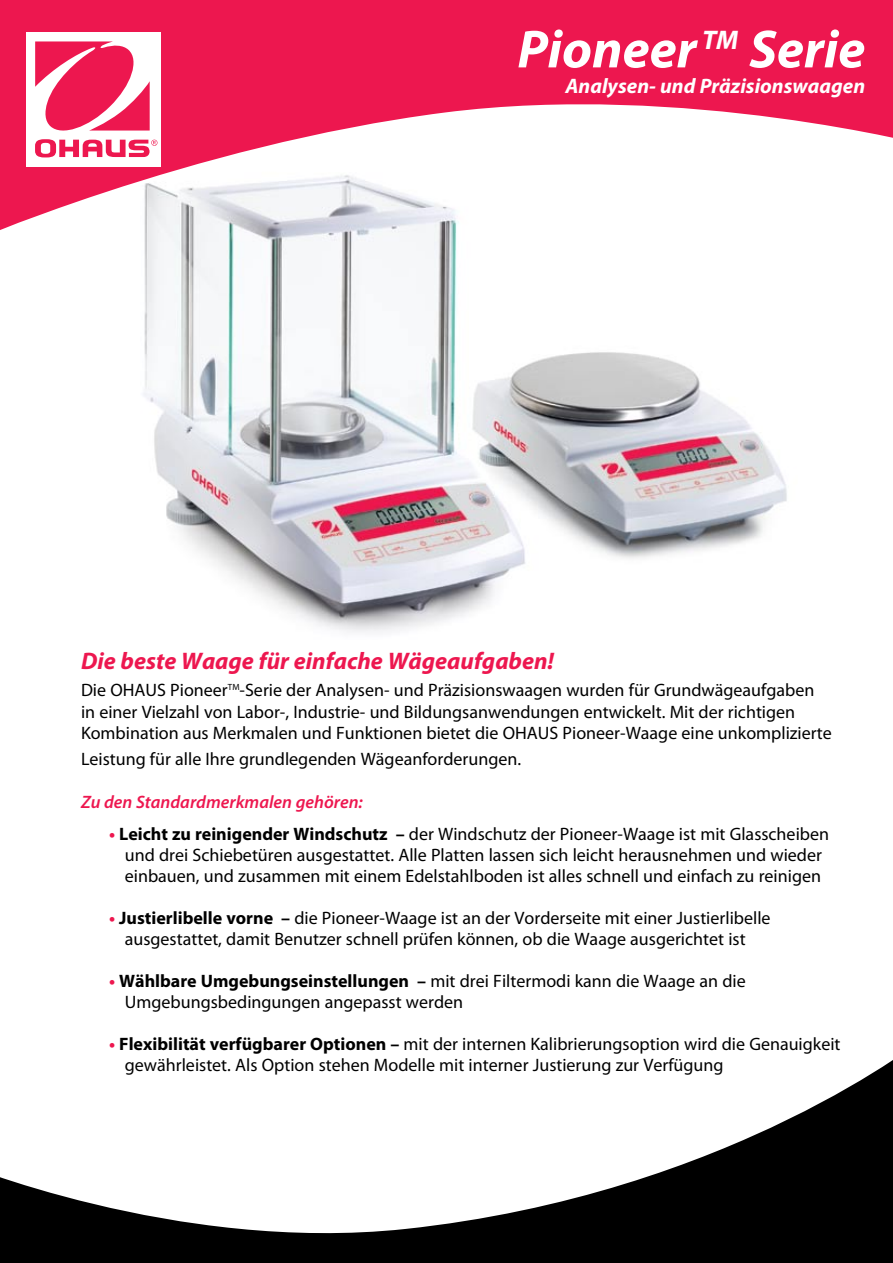
<style>
.page{position:relative;width:893px;height:1263px;background:#fff}
.page>*{position:absolute;margin:0;border:0;box-sizing:border-box;transform-origin:0 0}
.t1{font:italic 700 54px "Myriad Pro";color:#fff}
.t2{font:italic 700 24px "Myriad Pro";color:#ed174f}
.t3{font:italic 700 21px "Myriad Pro";color:#fff}
.t4{font:18px/21px "Myriad Pro";color:#000}
.t5{font:italic 600 18px "Myriad Pro";color:#ed174f}
.s1{font-weight:700;color:#ed174f}
.s2{font-weight:700}
</style>
<div class="page">
<img style="left:143px;top:247px;width:644px;height:385px">
<svg style="left:0;top:0;width:893px;height:247px;fill:#ed174f"></svg>
<div style="left:26px;top:32px;width:135px;height:134px;background:#fff"></div>
<svg style="left:35px;top:41px;width:122px;height:116px"></svg>
<svg style="left:0;top:1060px;width:893px;height:203px"></svg>
<h1 class="t1" style="left:517px;top:14px;width:349px">Pioneer <sup>TM</sup> Serie</h1>
<p class="t3" style="left:566px;top:72px;width:301px">Analysen- und Präzisionswaagen</p>
<h2 class="t2" style="left:81px;top:645px;width:475px">Die beste Waage für einfache Wägeaufgaben!</h2>
<p class="t4" style="left:81px;top:679px;width:752px;line-height:21.6px">Die OHAUS Pioneer<sup>TM</sup>-Serie der Analysen- und Präzisionswaagen wurden für Grundwägeaufgaben in einer Vielzahl von Labor-, Industrie- und Bildungsanwendungen entwickelt. Mit der richtigen<br>Kombination aus Merkmalen und Funktionen bietet die OHAUS Pioneer-Waage eine unkomplizierte</p>
<p class="t4" style="left:81px;top:748px;width:442px">Leistung für alle Ihre grundlegenden Wägeanforderungen.</p>
<p class="t5" style="left:81px;top:790px;width:283px">Zu den Standardmerkmalen gehören:</p>
<p class="t4" style="left:109px;top:823px;width:721px;text-align:center"><span class="s1">•</span> <span class="s2">Leicht zu reinigender Windschutz –</span> der Windschutz der Pioneer-Waage ist mit Glasscheiben und drei Schiebetüren ausgestattet. Alle Platten lassen sich leicht herausnehmen und wieder einbauen, und zusammen mit einem Edelstahlboden ist alles schnell und einfach zu reinigen</p>
<p class="t4" style="left:109px;top:907px;width:663px;text-align:center"><span class="s1">•</span> <span class="s2">Justierlibelle vorne –</span> die Pioneer-Waage ist an der Vorderseite mit einer Justierlibelle ausgestattet, damit Benutzer schnell prüfen können, ob die Waage ausgerichtet ist</p>
<p class="t4" style="left:125px;top:970px;width:622px;text-indent:-16px"><span class="s1">•</span> <span class="s2">Wählbare Umgebungseinstellungen –</span> mit drei Filtermodi kann die Waage an die<br>Umgebungsbedingungen angepasst werden</p>
<p class="t4" style="left:125px;top:1033px;width:717px;text-indent:-16px"><span class="s1">•</span> <span class="s2">Flexibilität verfügbarer Optionen –</span> mit der internen Kalibrierungsoption wird die Genauigkeit gewährleistet. Als Option stehen Modelle mit interner Justierung zur Verfügung</p>
</div>
